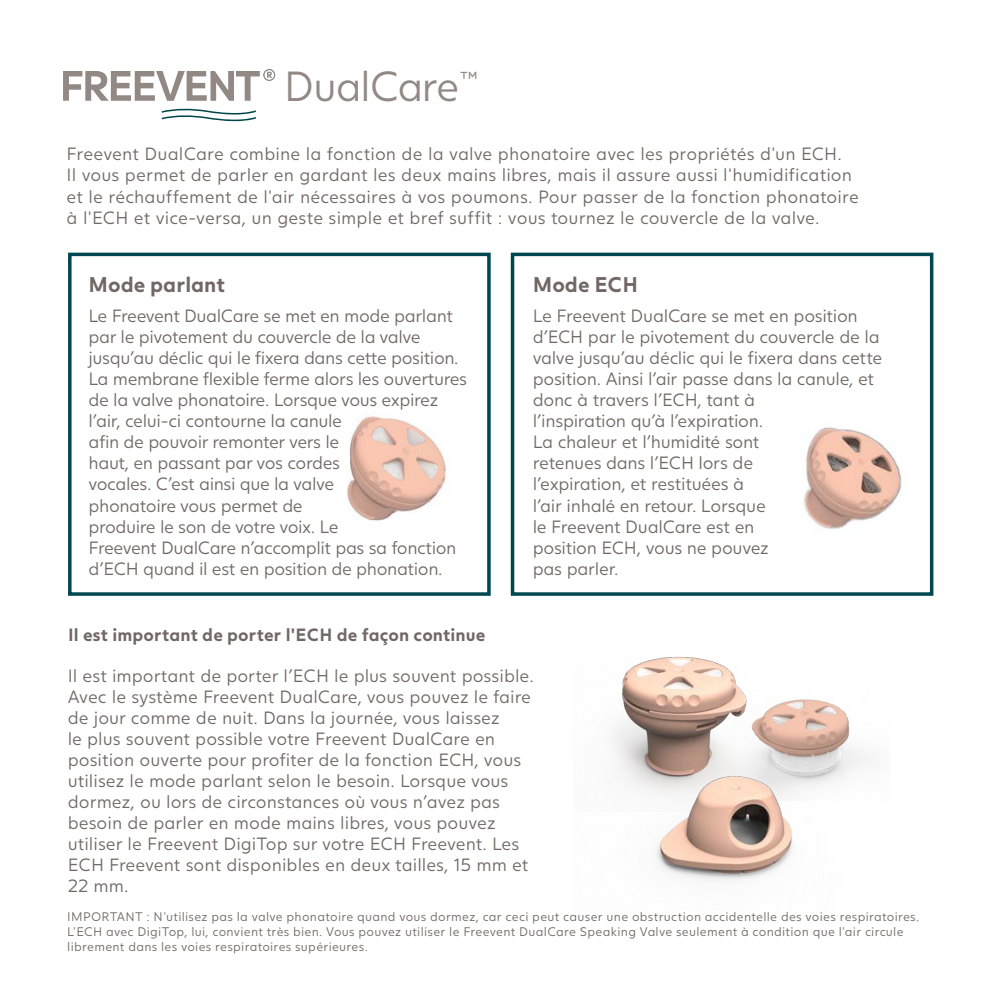
<style>
.page{position:relative;width:993px;height:993px;background:#fff}
.page>*{position:absolute;margin:0;border:0;box-sizing:border-box;transform-origin:0 0}
.t1{font:300 41.48px "Juli Sans";letter-spacing:-.04em;color:#928884}
.heading_2{font:700 21px "Juli Sans";color:#716865}
.bread_09{font:300 17.5px/21px "Juli Sans";letter-spacing:-.01em;color:#716863}
.t2{font:300 17.5px/21px "Juli Sans";color:#716864}
.t3{font:300 17.5px/21px "Juli Sans";letter-spacing:-.025em;color:#716864}
.bread_09-2{font:700 17.5px "Juli Sans";letter-spacing:.01em;color:#716865}
.bread_09-3{font:300 12.25px/14.7px "Juli Sans";letter-spacing:.02em;color:#716865}
</style>
<div class="page">
<div style="left:510px;top:252px;width:423px;height:343px;border:4px solid #004751"></div>
<img style="left:347px;top:416px;width:100px;height:105px">
<img style="left:804px;top:427px;width:98px;height:102px">
<div style="left:68px;top:252px;width:422px;height:343px;border:4px solid #004751"></div>
<svg style="left:162px;top:108px;width:94px;height:13px"></svg>
<svg style="left:63px;top:69px;width:212px;height:32px"></svg>
<img style="left:622px;top:656px;width:114px;height:28px">
<img style="left:613px;top:684px;width:257px;height:197px">
<p class="t1" style="left:284px;top:62px;width:196px">DualCare<sup>™</sup></p>
<p class="bread_09" style="left:67px;top:144px;width:793px">Freevent DualCare combine la fonction de la valve phonatoire avec les propriétés d'un ECH.<br>Il vous permet de parler en gardant les deux mains libres, mais il assure aussi l'humidification et le réchauffement de l'air nécessaires à vos poumons. Pour passer de la fonction phonatoire à l'ECH et vice-versa, un geste simple et bref suffit : vous tournez le couvercle de la valve.</p>
<p class="heading_2" style="left:88px;top:271px;width:138px">Mode parlant</p>
<p class="heading_2" style="left:532px;top:272px;width:107px">Mode ECH</p>
<p class="t3" style="left:88px;top:305px;width:371px">Le Freevent DualCare se met en mode parlant par le pivotement du couvercle de la valve jusqu’au déclic qui le fixera dans cette position.</p>
<p class="t3" style="left:88px;top:368px;width:380px">La membrane flexible ferme alors les ouvertures de la valve phonatoire. Lorsque vous expirez l’air, celui‑ci contourne la canule<br>afin de pouvoir remonter vers le<br>haut, en passant par vos cordes<br>vocales. C’est ainsi que la valve<br>phonatoire vous permet de<br>produire le son de votre voix. Le<br>Freevent DualCare n’accomplit pas sa fonction d’ECH quand il est en position de phonation.</p>
<p class="bread_09-2" style="left:68px;top:624px;width:419px">Il est important de porter l'ECH de façon continue</p>
<p class="bread_09" style="left:532px;top:305px;width:351px">Le Freevent DualCare se met en position d’ECH par le pivotement du couvercle de la valve jusqu’au déclic qui le fixera dans cette position. Ainsi l’air passe dans la canule, et donc à travers l’ECH, tant à<br>l’inspiration qu’à l’expiration.<br>La chaleur et l’humidité sont<br>retenues dans l’ECH lors de<br>l’expiration, et restituées à<br>l’air inhalé en retour. Lorsque<br>le Freevent DualCare est en<br>position ECH, vous ne pouvez<br>pas parler.</p>
<p class="t2" style="left:68px;top:665px;width:467px">Il est important de porter l’ECH le plus souvent possible.<br>Avec le système Freevent DualCare, vous pouvez le faire de jour comme de nuit. Dans la journée, vous laissez<br>le plus souvent possible votre Freevent DualCare en position ouverte pour profiter de la fonction ECH, vous utilisez le mode parlant selon le besoin. Lorsque vous dormez, ou lors de circonstances où vous n’avez pas besoin de parler en mode mains libres, vous pouvez utiliser le Freevent DigiTop sur votre ECH Freevent. Les ECH Freevent sont disponibles en deux tailles, 15 mm et 22 mm.</p>
<p class="bread_09-3" style="left:67px;top:909px;width:853px">IMPORTANT : N'utilisez pas la valve phonatoire quand vous dormez, car ceci peut causer une obstruction accidentelle des voies respiratoires.<br>L'ECH avec DigiTop, lui, convient très bien. Vous pouvez utiliser le Freevent DualCare Speaking Valve seulement à condition que l'air circule librement dans les voies respiratoires supérieures.</p>
</div>
